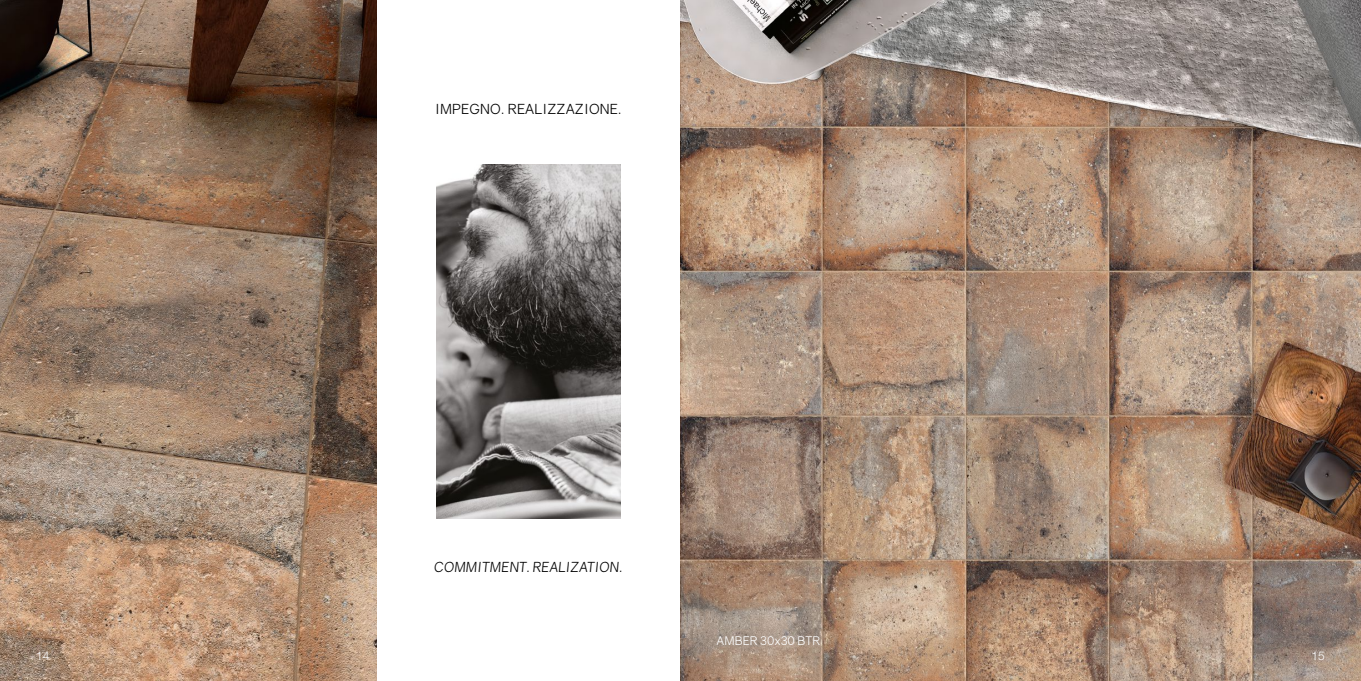
<style>
.page{position:relative;width:1361px;height:681px;background:#fff}
.page>*{position:absolute;margin:0;border:0;box-sizing:border-box;transform-origin:0 0}
.t1{font:italic 14px "Gravity";letter-spacing:.01em;color:#000}
.t2{font:14px "Gravity";letter-spacing:.01em;color:#000}
.t3{font:12px "Gravity";letter-spacing:.01em;color:#fff}
.t4{font:300 12px "Helvetica Neue LT Std";color:#fff}
</style>
<div class="page">
<img style="left:680px;top:0;width:681px;height:680px">
<img style="left:436px;top:164px;width:184px;height:354px">
<img style="left:0;top:0;width:376px;height:680px">
<p class="t2" style="left:435px;top:100px;width:188px">IMPEGNO. REALIZZAZIONE.</p>
<p class="t1" style="left:434px;top:558px;width:190px">COMMITMENT. REALIZATION.</p>
<p class="t3" style="left:716px;top:632px;width:105px">AMBER 30x30 BTR</p>
<p class="t4" style="left:36px;top:648px;width:15px">14</p>
<p class="t4" style="left:1311px;top:648px;width:15px">15</p>
</div>
